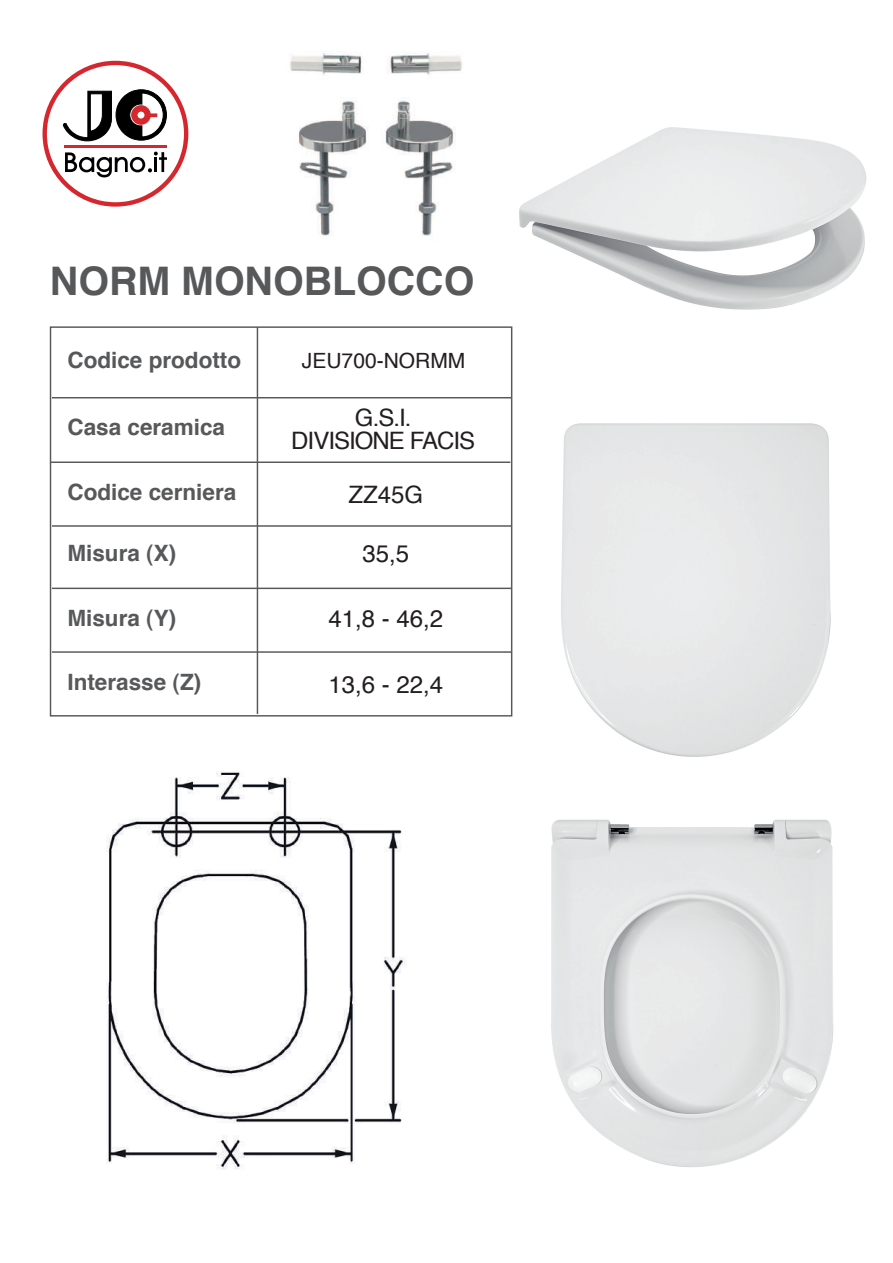
<style>
.page{position:relative;width:893px;height:1263px;background:#fff}
.page>*{position:absolute;margin:0;border:0;box-sizing:border-box;transform-origin:0 0}
.t1{font:700 39.3px "Helvetica";color:#57585a}
.t2{font:24px/22.5px "Helvetica";letter-spacing:-.04em;color:#231f20;text-align:center}
.t3{font:700 22.5px "Helvetica";color:#57585a}
.t4{font:21px "Helvetica";color:#231f20}
</style>
<div class="page">
<svg style="left:43px;top:61px;width:145px;height:146px"></svg>
<hr style="left:257px;top:327px;width:1px;height:387px;background:#57585a">
<hr style="left:52px;top:525px;width:459px;height:2px;background:#57585a">
<hr style="left:52px;top:588px;width:459px;height:1px;background:#57585a">
<hr style="left:52px;top:651px;width:459px;height:2px;background:#57585a">
<hr style="left:52px;top:397px;width:459px;height:1px;background:#57585a">
<hr style="left:51px;top:461px;width:459px;height:2px;background:#57585a">
<img style="left:551px;top:819px;width:283px;height:348px">
<img style="left:561px;top:423px;width:270px;height:334px">
<img style="left:519px;top:127px;width:348px;height:183px">
<img style="left:290px;top:53px;width:172px;height:183px">
<img style="left:106px;top:771px;width:299px;height:399px">
<h1 class="t1" style="left:50px;top:249px;width:426px">NORM MONOBLOCCO</h1>
<p class="t3" style="left:67px;top:342px;width:175px">Codice prodotto</p>
<p class="t4" style="left:302px;top:345px;width:165px">JEU700-NORMM</p>
<p class="t2" style="left:291px;top:407px;width:185px">G.S.I.<br>DIVISIONE FACIS</p>
<p class="t2" style="left:348px;top:484px;width:76px">ZZ45G</p>
<p class="t3" style="left:67px;top:409px;width:159px">Casa ceramica</p>
<p class="t3" style="left:67px;top:474px;width:170px">Codice cerniera</p>
<p class="t3" style="left:67px;top:535px;width:110px">Misura (X)</p>
<p class="t2" style="left:362px;top:543px;width:48px">35,5</p>
<p class="t3" style="left:67px;top:600px;width:110px">Misura (Y)</p>
<p class="t3" style="left:67px;top:664px;width:135px">Interasse (Z)</p>
<p class="t2" style="left:328px;top:608px;width:116px">41,8 - 46,2</p>
<p class="t2" style="left:328px;top:673px;width:116px">13,6 - 22,4</p>
</div>
